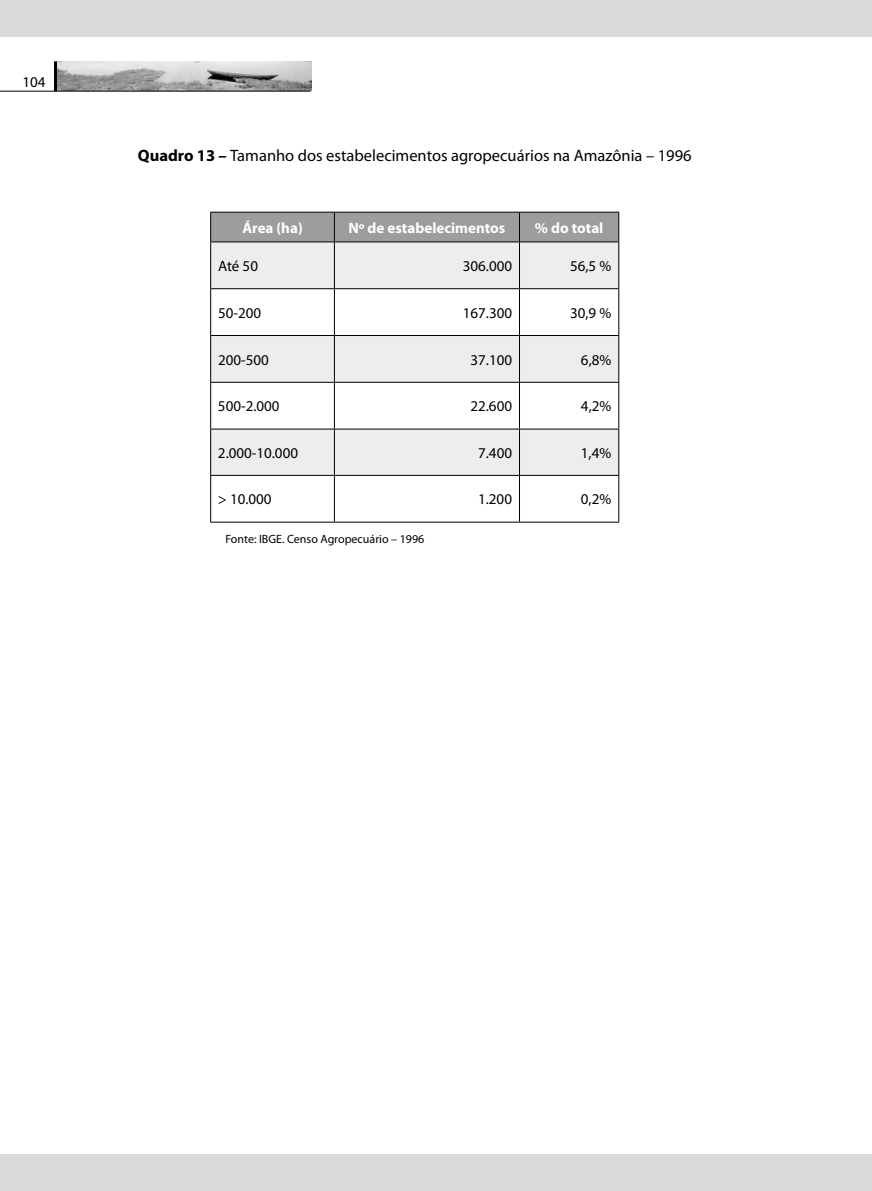
<style>
.page{position:relative;width:872px;height:1191px;background:#fff}
.page>*{position:absolute;margin:0;border:0;box-sizing:border-box;transform-origin:0 0}
.t1{font:16.5px "Myriad Pro";color:#000}
.t2{font:15px "Myriad Pro";color:#000}
.t3{font:700 15px "Myriad Pro";color:#fff}
.t4{font:12px "Myriad Pro";color:#000}
.s1{font-weight:700}
</style>
<div class="page">
<img style="left:57px;top:62px;width:254px;height:29px">
<hr style="left:54px;top:61px;width:3px;height:30px;background:#000">
<hr style="left:0;top:91px;width:310px;height:1px;background:#000">
<div style="left:0;top:0;width:872px;height:37px;background:#d9dadb"></div>
<div style="left:0;top:1154px;width:872px;height:37px;background:#d9dadb"></div>
<svg style="left:211px;top:242px;width:407px;height:233px;fill:#eceded"></svg>
<hr style="left:210px;top:242px;width:1px;height:46px;background:#000">
<hr style="left:210px;top:289px;width:1px;height:46px;background:#000">
<hr style="left:210px;top:336px;width:1px;height:46px;background:#000">
<hr style="left:210px;top:383px;width:1px;height:46px;background:#000">
<hr style="left:210px;top:429px;width:1px;height:46px;background:#000">
<hr style="left:210px;top:476px;width:1px;height:46px;background:#000">
<hr style="left:334px;top:242px;width:1px;height:46px;background:#000">
<hr style="left:519px;top:242px;width:1px;height:46px;background:#000">
<hr style="left:618px;top:242px;width:1px;height:46px;background:#000">
<hr style="left:334px;top:289px;width:1px;height:46px;background:#000">
<hr style="left:519px;top:289px;width:1px;height:46px;background:#000">
<hr style="left:618px;top:289px;width:1px;height:46px;background:#000">
<hr style="left:334px;top:336px;width:1px;height:46px;background:#000">
<hr style="left:519px;top:336px;width:1px;height:46px;background:#000">
<hr style="left:618px;top:336px;width:1px;height:46px;background:#000">
<hr style="left:334px;top:383px;width:1px;height:46px;background:#000">
<hr style="left:519px;top:383px;width:1px;height:46px;background:#000">
<hr style="left:618px;top:383px;width:1px;height:46px;background:#000">
<hr style="left:334px;top:429px;width:1px;height:46px;background:#000">
<hr style="left:519px;top:429px;width:1px;height:46px;background:#000">
<hr style="left:618px;top:429px;width:1px;height:46px;background:#000">
<hr style="left:334px;top:476px;width:1px;height:46px;background:#000">
<hr style="left:519px;top:476px;width:1px;height:46px;background:#000">
<hr style="left:618px;top:476px;width:1px;height:46px;background:#000">
<hr style="left:210px;top:288px;width:124px;height:1px;background:#000">
<hr style="left:334px;top:288px;width:185px;height:1px;background:#000">
<hr style="left:519px;top:288px;width:100px;height:1px;background:#000">
<hr style="left:210px;top:335px;width:124px;height:1px;background:#000">
<hr style="left:334px;top:335px;width:185px;height:1px;background:#000">
<hr style="left:519px;top:335px;width:100px;height:1px;background:#000">
<hr style="left:210px;top:382px;width:124px;height:1px;background:#000">
<hr style="left:334px;top:382px;width:185px;height:1px;background:#000">
<hr style="left:519px;top:382px;width:100px;height:1px;background:#000">
<hr style="left:210px;top:429px;width:124px;height:1px;background:#000">
<hr style="left:334px;top:429px;width:185px;height:1px;background:#000">
<hr style="left:519px;top:429px;width:100px;height:1px;background:#000">
<hr style="left:210px;top:475px;width:124px;height:1px;background:#000">
<hr style="left:334px;top:475px;width:185px;height:1px;background:#000">
<hr style="left:519px;top:475px;width:100px;height:1px;background:#000">
<hr style="left:210px;top:522px;width:124px;height:1px;background:#000">
<hr style="left:334px;top:522px;width:185px;height:1px;background:#000">
<hr style="left:519px;top:522px;width:100px;height:1px;background:#000">
<div style="left:210px;top:212px;width:409px;height:29px;background:#9c9d9f"></div>
<hr style="left:210px;top:241px;width:124px;height:1px;background:#000">
<hr style="left:334px;top:241px;width:185px;height:1px;background:#000">
<hr style="left:519px;top:241px;width:100px;height:1px;background:#000">
<p class="t2" style="left:22px;top:73px;width:25px">104</p>
<p class="t1" style="left:138px;top:145px;width:555px"><span class="s1">Quadro 13 –</span> Tamanho dos estabelecimentos agropecuários na Amazônia – 1996</p>
<p class="t3" style="left:242px;top:218px;width:62px">Área (ha)</p>
<p class="t3" style="left:348px;top:218px;width:158px">Nº de estabelecimentos</p>
<p class="t3" style="left:535px;top:218px;width:70px">% do total</p>
<p class="t2" style="left:218px;top:257px;width:41px">Até 50</p>
<p class="t2" style="left:463px;top:257px;width:51px">306.000</p>
<p class="t2" style="left:570px;top:257px;width:43px">56,5 %</p>
<p class="t2" style="left:218px;top:303px;width:45px">50-200</p>
<p class="t2" style="left:463px;top:303px;width:51px">167.300</p>
<p class="t2" style="left:570px;top:303px;width:43px">30,9 %</p>
<p class="t2" style="left:218px;top:350px;width:52px">200-500</p>
<p class="t2" style="left:470px;top:350px;width:43px">37.100</p>
<p class="t2" style="left:581px;top:350px;width:32px">6,8%</p>
<p class="t2" style="left:218px;top:397px;width:63px">500-2.000</p>
<p class="t2" style="left:470px;top:397px;width:43px">22.600</p>
<p class="t2" style="left:581px;top:397px;width:32px">4,2%</p>
<p class="t2" style="left:218px;top:443px;width:82px">2.000-10.000</p>
<p class="t2" style="left:478px;top:443px;width:35px">7.400</p>
<p class="t2" style="left:581px;top:443px;width:32px">1,4%</p>
<p class="t2" style="left:218px;top:490px;width:55px">&gt; 10.000</p>
<p class="t2" style="left:478px;top:490px;width:35px">1.200</p>
<p class="t2" style="left:581px;top:490px;width:32px">0,2%</p>
<p class="t4" style="left:225px;top:531px;width:200px">Fonte: IBGE. Censo Agropecuário – 1996</p>
</div>
